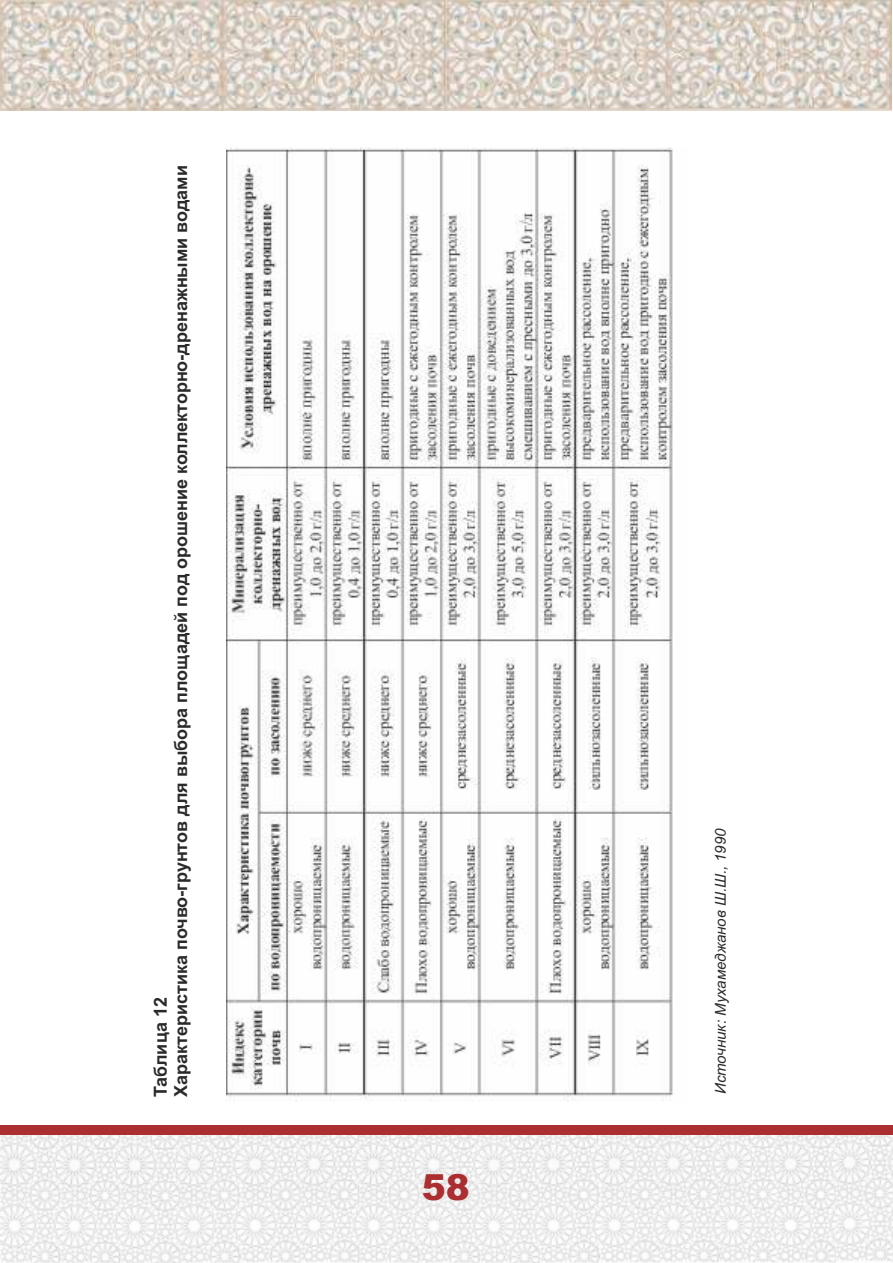
<style>
.page{position:relative;width:893px;height:1263px;background:#fff}
.page>*{position:absolute;margin:0;border:0;box-sizing:border-box;transform-origin:0 0}
.t1{font:900 36px "Arial";color:#ab2e30}
.t2{font:700 18px/20.1px "Arial";color:#2b2929}
.t3{font:italic 15px "Arial";color:#2b2929}
</style>
<div class="page">
<img style="left:0;top:1134px;width:893px;height:129px">
<div style="left:0;top:1125px;width:893px;height:9px;background:#ab2e30"></div>
<img style="left:227px;top:147px;width:446px;height:955px">
<img style="left:0;top:0;width:892px;height:111px">
<p class="t2" style="left:152px;top:1097px;width:933px;rotate:-90deg">Таблица 12<br>Характеристика почво-грунтов для выбора площадей под орошение коллекторно-дренажными водами</p>
<h1 class="t1" style="left:422px;top:1174px;width:50px">58</h1>
<p class="t3" style="left:715px;top:1094px;width:267px;rotate:-90deg">Источник: Мухамеджанов Ш.Ш., 1990</p>
</div>
